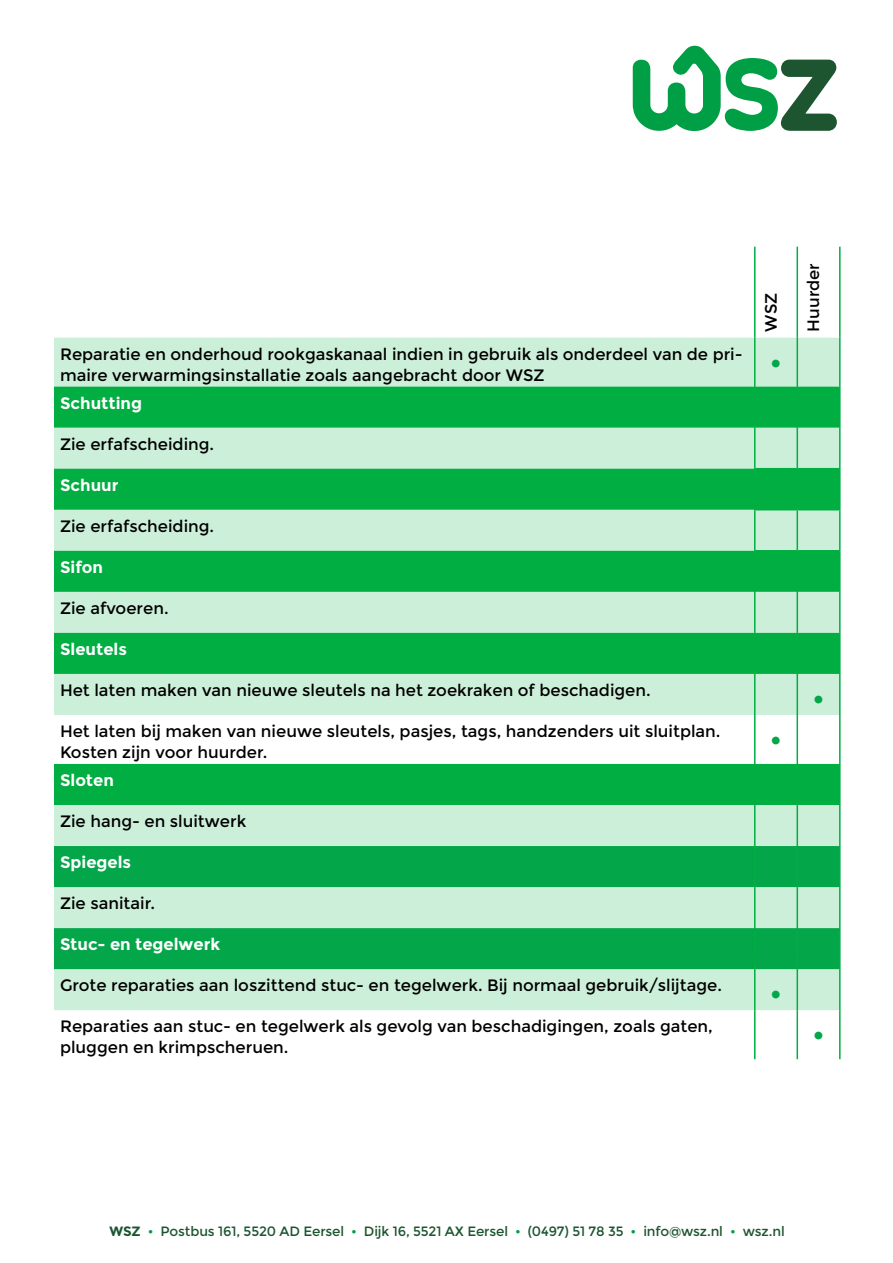
<style>
.page{position:relative;width:893px;height:1263px;background:#fff}
.page>*{position:absolute;margin:0;border:0;box-sizing:border-box;transform-origin:0 0}
.t1{font:30px "Montserrat";color:#04a64a}
.t2{font:16.5px/21px "Montserrat";color:#000}
.t3{font:700 16.5px "Montserrat";color:#fff}
.t4{font:13.5px "Montserrat";letter-spacing:-.01em;color:#1d5530}
.s1{font-weight:700}
.s2{color:#009e45}
</style>
<div class="page">
<div style="left:54px;top:338px;width:785px;height:672px;background:#ccefd9"></div>
<svg style="left:54px;top:387px;width:785px;height:418px;background:#6dd093"></svg>
<div style="left:54px;top:846px;width:785px;height:41px;background:#04a64a"></div>
<div style="left:54px;top:928px;width:785px;height:41px;background:#04a64a"></div>
<hr style="left:839px;top:247px;width:2px;height:91px;background:#00ae42">
<hr style="left:839px;top:469px;width:2px;height:40px;background:#00ae42">
<hr style="left:839px;top:510px;width:2px;height:40px;background:#00ae42">
<hr style="left:839px;top:551px;width:2px;height:41px;background:#00ae42">
<hr style="left:839px;top:592px;width:2px;height:41px;background:#00ae42">
<hr style="left:839px;top:633px;width:2px;height:41px;background:#00ae42">
<hr style="left:839px;top:674px;width:2px;height:41px;background:#00ae42">
<hr style="left:839px;top:715px;width:2px;height:49px;background:#00ae42">
<hr style="left:839px;top:764px;width:2px;height:41px;background:#00ae42">
<hr style="left:839px;top:805px;width:2px;height:41px;background:#00ae42">
<hr style="left:839px;top:846px;width:2px;height:41px;background:#00ae42">
<hr style="left:839px;top:887px;width:2px;height:41px;background:#00ae42">
<hr style="left:839px;top:928px;width:2px;height:41px;background:#00ae42">
<hr style="left:839px;top:969px;width:2px;height:41px;background:#00ae42">
<hr style="left:839px;top:1010px;width:2px;height:49px;background:#00ae42">
<hr style="left:754px;top:247px;width:1px;height:91px;background:#00ae42">
<hr style="left:796px;top:247px;width:2px;height:91px;background:#00ae42">
<hr style="left:754px;top:469px;width:1px;height:40px;background:#00ae42">
<hr style="left:796px;top:469px;width:2px;height:40px;background:#00ae42">
<hr style="left:754px;top:510px;width:1px;height:40px;background:#00ae42">
<hr style="left:796px;top:510px;width:2px;height:40px;background:#00ae42">
<hr style="left:754px;top:551px;width:1px;height:41px;background:#00ae42">
<hr style="left:796px;top:551px;width:2px;height:41px;background:#00ae42">
<hr style="left:754px;top:592px;width:1px;height:41px;background:#00ae42">
<hr style="left:796px;top:592px;width:2px;height:41px;background:#00ae42">
<hr style="left:754px;top:633px;width:1px;height:41px;background:#00ae42">
<hr style="left:796px;top:633px;width:2px;height:41px;background:#00ae42">
<hr style="left:754px;top:674px;width:1px;height:41px;background:#00ae42">
<hr style="left:796px;top:674px;width:2px;height:41px;background:#00ae42">
<hr style="left:754px;top:715px;width:1px;height:49px;background:#00ae42">
<hr style="left:796px;top:715px;width:2px;height:49px;background:#00ae42">
<hr style="left:754px;top:764px;width:1px;height:41px;background:#00ae42">
<hr style="left:796px;top:764px;width:2px;height:41px;background:#00ae42">
<hr style="left:754px;top:805px;width:1px;height:41px;background:#00ae42">
<hr style="left:796px;top:805px;width:2px;height:41px;background:#00ae42">
<hr style="left:754px;top:846px;width:1px;height:41px;background:#00ae42">
<hr style="left:796px;top:846px;width:2px;height:41px;background:#00ae42">
<hr style="left:754px;top:887px;width:1px;height:41px;background:#00ae42">
<hr style="left:796px;top:887px;width:2px;height:41px;background:#00ae42">
<hr style="left:754px;top:928px;width:1px;height:41px;background:#00ae42">
<hr style="left:796px;top:928px;width:2px;height:41px;background:#00ae42">
<hr style="left:754px;top:969px;width:1px;height:41px;background:#00ae42">
<hr style="left:796px;top:969px;width:2px;height:41px;background:#00ae42">
<hr style="left:754px;top:1010px;width:1px;height:49px;background:#00ae42">
<hr style="left:796px;top:1010px;width:2px;height:49px;background:#00ae42">
<hr style="left:754px;top:468px;width:43px;height:1px;background:#00ae42">
<hr style="left:797px;top:468px;width:44px;height:1px;background:#00ae42">
<hr style="left:754px;top:509px;width:43px;height:1px;background:#00ae42">
<hr style="left:797px;top:509px;width:44px;height:1px;background:#00ae42">
<hr style="left:754px;top:550px;width:43px;height:1px;background:#00ae42">
<hr style="left:797px;top:550px;width:44px;height:1px;background:#00ae42">
<hr style="left:754px;top:338px;width:1px;height:49px;background:#00ae42">
<hr style="left:796px;top:338px;width:2px;height:49px;background:#00ae42">
<hr style="left:839px;top:338px;width:2px;height:49px;background:#00ae42">
<hr style="left:754px;top:387px;width:1px;height:41px;background:#00ae42">
<hr style="left:796px;top:387px;width:2px;height:41px;background:#00ae42">
<hr style="left:839px;top:387px;width:2px;height:41px;background:#00ae42">
<hr style="left:754px;top:428px;width:1px;height:40px;background:#00ae42">
<hr style="left:796px;top:428px;width:2px;height:40px;background:#00ae42">
<hr style="left:839px;top:428px;width:2px;height:40px;background:#00ae42">
<hr style="left:54px;top:958px;width:786px;height:2px;background:#04a64a">
<svg style="left:633px;top:45px;width:204px;height:86px"></svg>
<p class="t2" style="left:60px;top:343px;width:684px">Reparatie en onderhoud rookgaskanaal indien in gebruik als onderdeel van de pri&shy;maire verwarmingsinstallatie zoals aangebracht door WSZ</p>
<p class="t3" style="left:60px;top:393px;width:84px">Schutting</p>
<p class="t2" style="left:60px;top:433px;width:156px">Zie erfafscheiding.</p>
<p class="t3" style="left:60px;top:475px;width:60px">Schuur</p>
<p class="t2" style="left:60px;top:516px;width:156px">Zie erfafscheiding.</p>
<p class="t3" style="left:60px;top:557px;width:45px">Sifon</p>
<p class="t2" style="left:60px;top:598px;width:110px">Zie afvoeren.</p>
<p class="t3" style="left:60px;top:639px;width:68px">Sleutels</p>
<p class="t2" style="left:60px;top:680px;width:592px">Het laten maken van nieuwe sleutels na het zoekraken of beschadigen.</p>
<p class="t2" style="left:60px;top:721px;width:662px">Het laten bij maken van nieuwe sleutels, pasjes, tags, handzenders uit sluitplan.<br>Kosten zijn voor huurder.</p>
<p class="t3" style="left:60px;top:770px;width:55px">Sloten</p>
<p class="t2" style="left:60px;top:811px;width:188px">Zie hang- en sluitwerk</p>
<p class="t3" style="left:60px;top:852px;width:73px">Spiegels</p>
<p class="t2" style="left:60px;top:893px;width:97px">Zie sanitair.</p>
<p class="t3" style="left:60px;top:934px;width:162px">Stuc- en tegelwerk</p>
<p class="t2" style="left:60px;top:975px;width:663px">Grote reparaties aan loszittend stuc- en tegelwerk. Bij normaal gebruik/slijtage.</p>
<p class="t2" style="left:60px;top:1016px;width:654px">Reparaties aan stuc- en tegelwerk als gevolg van beschadigingen, zoals gaten, pluggen en krimpscheruen.</p>
<p class="t2" style="left:761px;top:332px;width:40px;rotate:-90deg">WSZ</p>
<h1 class="t1" style="left:770px;top:345px;width:14px">•</h1>
<h1 class="t1" style="left:770px;top:722px;width:14px">•</h1>
<h1 class="t1" style="left:770px;top:976px;width:14px">•</h1>
<p class="t2" style="left:803px;top:332px;width:70px;rotate:-90deg">Huurder</p>
<h1 class="t1" style="left:812px;top:681px;width:14px">•</h1>
<h1 class="t1" style="left:812px;top:1017px;width:14px">•</h1>
<p class="t4" style="left:110px;top:1224px;width:677px"><span class="s1">WSZ</span> <span class="s2">•</span> Postbus 161, 5520 AD Eersel <span class="s2">•</span> Dijk 16, 5521 AX Eersel <span class="s2">•</span> (0497) 51 78 35 <span class="s2">•</span> info@wsz.nl <span class="s2">•</span> wsz.nl</p>
</div>
